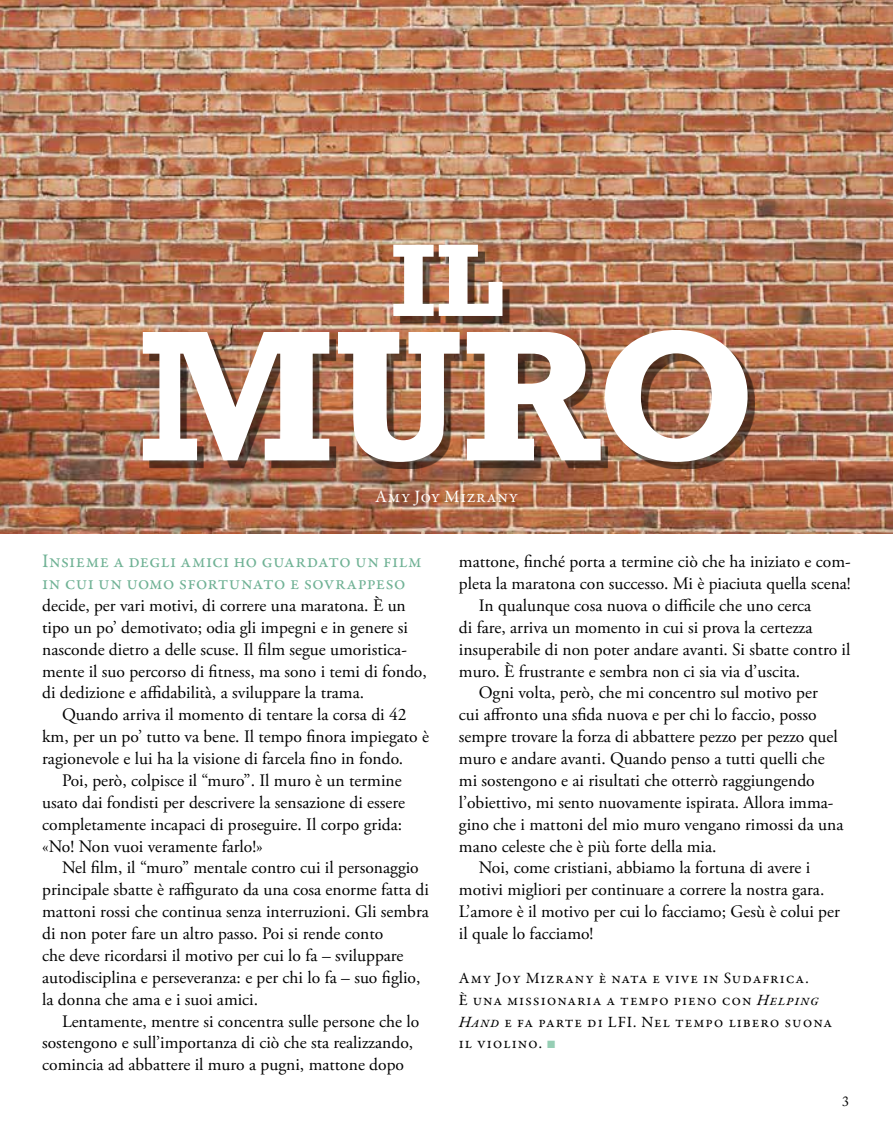
<style>
.page{position:relative;width:893px;height:1141px;background:#fff}
.page>*{position:absolute;margin:0;border:0;box-sizing:border-box;transform-origin:0 0}
.t1{font:700 189px "Rockwell";color:#fff}
.t2{font:700 105px "Rockwell";color:#fff}
.t3{font:19.25px/21.9px "Garamond Premr Pro";letter-spacing:.005em;color:#70b295}
.t4{font:17.5px/21.9px "Adobe Garamond Pro";color:#000}
.t5{font:17.5px "Garamond Premr Pro";letter-spacing:.045em;color:#fff}
.t6{font:15.75px/21.9px "Garamond Premr Pro";letter-spacing:.06em;color:#000}
.t7{font:14px "Adobe Caslon Pro";color:#000}
.s1{font-style:italic}
.s2{font-family:"Arial";color:#96ceb4}
</style>
<div class="page">
<img style="left:0;top:0;width:893px;height:534px">
<div style="left:150px;top:252px;width:605px;height:217px;background:#000;opacity:.52"></div>
<h2 class="t2" style="left:391px;top:217px;width:114px">IL</h2>
<h1 class="t1" style="left:138px;top:282px;width:621px">MURO</h1>
<p class="t5" style="left:375px;top:485px;width:144px">Amy Joy Mizrany</p>
<p class="t3" style="left:42px;top:551px;width:381px">Insieme a degli amici ho guardato un film in cui un uomo sfortunato e sovrappeso</p>
<p class="t4" style="left:42px;top:595px;width:386px">decide, per vari motivi, di correre una maratona. È un tipo un po’ demotivato; odia gli impegni e in genere si nasconde dietro a delle scuse. Il film segue umoristica&shy;mente il suo percorso di fitness, ma sono i temi di fondo, di dedizione e affidabilità, a sviluppare la trama.</p>
<p class="t4" style="left:62px;top:704px;width:346px">Quando arriva il momento di tentare la corsa di 42</p>
<p class="t4" style="left:42px;top:726px;width:388px">km, per un po’ tutto va bene. Il tempo finora impiegato è</p>
<p class="t4" style="left:42px;top:748px;width:363px">ragionevole e lui ha la visione di farcela fino in fondo.</p>
<p class="t4" style="left:62px;top:770px;width:341px">Poi, però, colpisce il “muro”. Il muro è un termine</p>
<p class="t4" style="left:42px;top:792px;width:364px">usato dai fondisti per descrivere la sensazione di essere</p>
<p class="t4" style="left:42px;top:814px;width:362px">completamente incapaci di proseguire. Il corpo grida:</p>
<p class="t4" style="left:42px;top:836px;width:222px">«No! Non vuoi veramente farlo!»</p>
<p class="t4" style="left:62px;top:858px;width:358px">Nel film, il “muro” mentale contro cui il personaggio</p>
<p class="t4" style="left:42px;top:879px;width:388px">principale sbatte è raffigurato da una cosa enorme fatta di</p>
<p class="t4" style="left:42px;top:901px;width:388px">mattoni rossi che continua senza interruzioni. Gli sembra</p>
<p class="t4" style="left:42px;top:923px;width:343px">di non poter fare un altro passo. Poi si rende conto</p>
<p class="t4" style="left:42px;top:945px;width:363px">che deve ricordarsi il motivo per cui lo fa – sviluppare</p>
<p class="t4" style="left:42px;top:967px;width:380px">autodisciplina e perseveranza: e per chi lo fa – suo figlio,</p>
<p class="t4" style="left:42px;top:989px;width:217px">la donna che ama e i suoi amici.</p>
<p class="t4" style="left:62px;top:1011px;width:359px">Lentamente, mentre si concentra sulle persone che lo</p>
<p class="t4" style="left:42px;top:1033px;width:373px">sostengono e sull’importanza di ciò che sta realizzando,</p>
<p class="t4" style="left:42px;top:1054px;width:363px">comincia ad abbattere il muro a pugni, mattone dopo</p>
<p class="t4" style="left:459px;top:551px;width:393px">mattone, finché porta a termine ciò che ha iniziato e com-</p>
<p class="t4" style="left:459px;top:573px;width:393px">pleta la maratona con successo. Mi è piaciuta quella scena!</p>
<p class="t4" style="left:479px;top:595px;width:334px">In qualunque cosa nuova o difficile che uno cerca</p>
<p class="t4" style="left:459px;top:617px;width:355px">di fare, arriva un momento in cui si prova la certezza</p>
<p class="t4" style="left:459px;top:639px;width:393px">insuperabile di non poter andare avanti. Si sbatte contro il</p>
<p class="t4" style="left:459px;top:661px;width:343px">muro. È frustrante e sembra non ci sia via d’uscita.</p>
<p class="t4" style="left:479px;top:683px;width:341px">Ogni volta, però, che mi concentro sul motivo per</p>
<p class="t4" style="left:459px;top:704px;width:359px">cui affronto una sfida nuova e per chi lo faccio, posso</p>
<p class="t4" style="left:459px;top:726px;width:380px">sempre trovare la forza di abbattere pezzo per pezzo quel</p>
<p class="t4" style="left:459px;top:748px;width:367px">muro e andare avanti. Quando penso a tutti quelli che</p>
<p class="t4" style="left:459px;top:770px;width:357px">mi sostengono e ai risultati che otterrò raggiungendo</p>
<p class="t4" style="left:459px;top:792px;width:376px">l’obiettivo, mi sento nuovamente ispirata. Allora imma-</p>
<p class="t4" style="left:459px;top:814px;width:386px">gino che i mattoni del mio muro vengano rimossi da una</p>
<p class="t4" style="left:459px;top:836px;width:259px">mano celeste che è più forte della mia.</p>
<p class="t4" style="left:479px;top:858px;width:333px">Noi, come cristiani, abbiamo la fortuna di avere i</p>
<p class="t4" style="left:459px;top:879px;width:367px">motivi migliori per continuare a correre la nostra gara.</p>
<p class="t4" style="left:459px;top:901px;width:383px">L’amore è il motivo per cui lo facciamo; Gesù è colui per</p>
<p class="t4" style="left:459px;top:923px;width:136px">il quale lo facciamo!</p>
<p class="t6" style="left:459px;top:967px;width:375px">Amy Joy Mizrany è nata e vive in Sudafrica.<br>È una missionaria a tempo pieno con <span class="s1">Helping Hand</span> e fa parte di LFI. Nel tempo libero suona il violino. <span class="s2">■</span></p>
<p class="t7" style="left:842px;top:1093px;width:8px">3</p>
</div>
